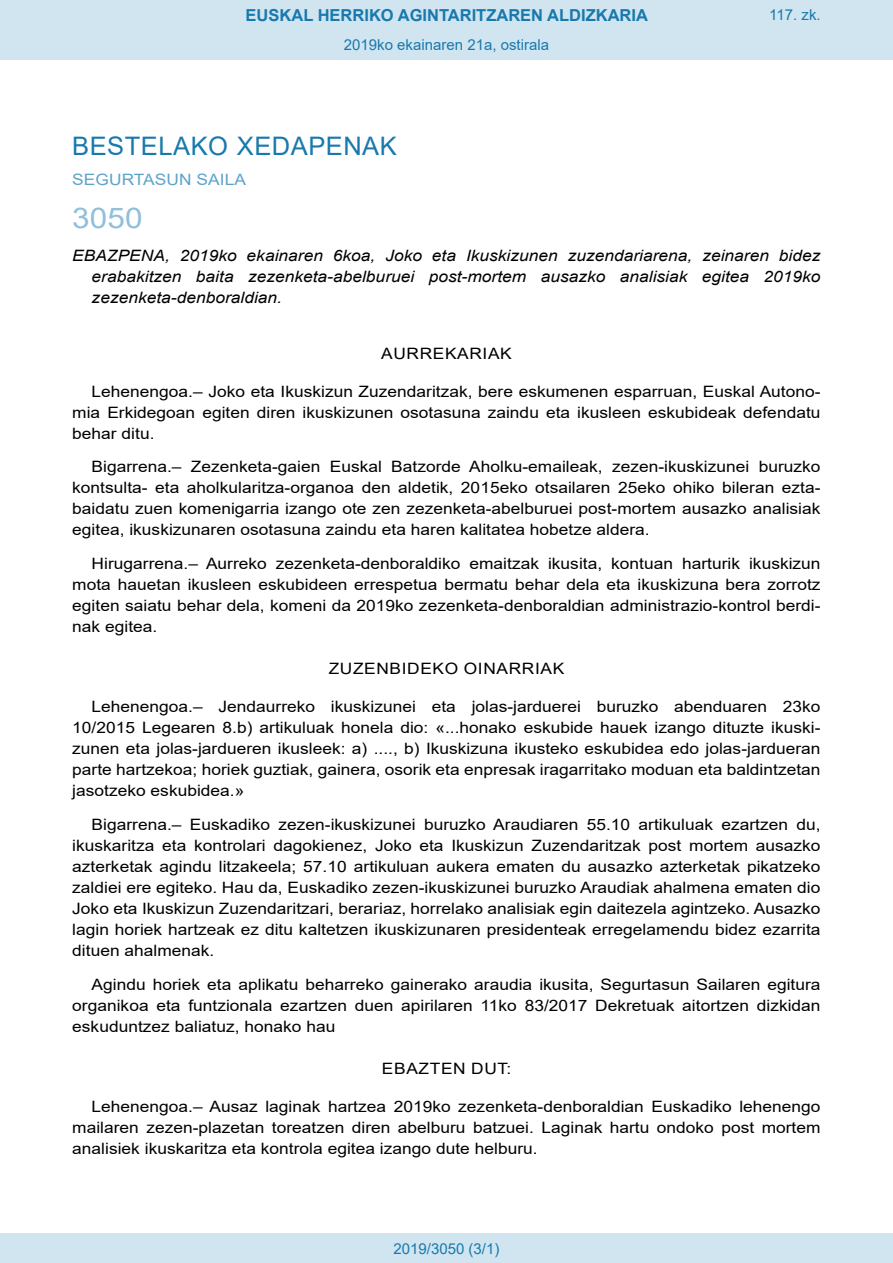
<style>
.page{position:relative;width:893px;height:1263px;background:#fff}
.page>*{position:absolute;margin:0;border:0;box-sizing:border-box;transform-origin:0 0}
.BOPVOrden{font:28.5px "Arial";color:#90c0db;scale:1.11 1}
.BOPVSeccion{font:25.5px "Arial";letter-spacing:.02em;color:#1879ad}
.t1{font:700 16.5px "Arial";color:#1879ad}
.BOPVDetalle{font:15.6px/21px "Arial";color:#000;text-align:justify;scale:1.11 1}
.BOPVTitulo{font:italic 15.6px/21px "Arial";color:#000;text-align:justify;scale:1.11 1}
.BOPVClave{font:15.6px "Arial";letter-spacing:.035em;color:#000;scale:1.11 1}
.BOPVOrganismo{font:15.6px "Arial";letter-spacing:.005em;color:#5ea4ca;scale:1.11 1}
.Paginacion_Centro{font:15px "Arial";color:#1879ad}
</style>
<div class="page">
<div style="left:0;top:0;width:893px;height:60px;background:#d0e5f0"></div>
<div style="left:0;top:1233px;width:893px;height:30px;background:#d0e5f0"></div>
<p class="t1" style="left:246px;top:3px;width:404px">EUSKAL HERRIKO AGINTARITZAREN ALDIZKARIA</p>
<p class="Paginacion_Centro" style="left:344px;top:35px;width:207px">2019ko ekainaren 21a, ostirala</p>
<p class="Paginacion_Centro" style="left:769px;top:5px;width:53px">117. zk.</p>
<p class="BOPVSeccion" style="left:72px;top:128px;width:326px">BESTELAKO XEDAPENAK</p>
<p class="BOPVOrganismo" style="left:72px;top:169px;width:158px">SEGURTASUN SAILA</p>
<p class="BOPVOrden" style="left:72px;top:198px;width:65px">3050</p>
<p class="BOPVTitulo" style="left:92px;top:246px;width:658px;text-indent:-19px">EBAZPENA, 2019ko ekainaren 6koa, Joko eta Ikuskizunen zuzendariarena, zeinaren bidez erabakitzen baita zezenketa-abelburuei post-mortem ausazko analisiak egitea 2019ko zezenketa-denboraldian.</p>
<p class="BOPVClave" style="left:381px;top:342px;width:119px">AURREKARIAK</p>
<p class="BOPVDetalle" style="left:72px;top:380px;width:676px;text-indent:19px">Lehenengoa.– Joko eta Ikuskizun Zuzendaritzak, bere eskumenen esparruan, Euskal Autono&shy;mia Erkidegoan egiten diren ikuskizunen osotasuna zaindu eta ikusleen eskubideak defendatu behar ditu.</p>
<p class="BOPVDetalle" style="left:72px;top:456px;width:676px;text-indent:19px">Bigarrena.– Zezenketa-gaien Euskal Batzorde Aholku-emaileak, zezen-ikuskizunei buruzko kontsulta- eta aholkularitza-organoa den aldetik, 2015eko otsailaren 25eko ohiko bileran ezta&shy;baidatu zuen komenigarria izango ote zen zezenketa-abelburuei post-mortem ausazko analisiak egitea, ikuskizunaren osotasuna zaindu eta haren kalitatea hobetze aldera.</p>
<p class="BOPVDetalle" style="left:72px;top:553px;width:676px;text-indent:19px">Hirugarrena.– Aurreko zezenketa-denboraldiko emaitzak ikusita, kontuan harturik ikuskizun mota hauetan ikusleen eskubideen errespetua bermatu behar dela eta ikuskizuna bera zorrotz egiten saiatu behar dela, komeni da 2019ko zezenketa-denboraldian administrazio-kontrol berdi&shy;nak egitea.</p>
<p class="BOPVClave" style="left:329px;top:658px;width:214px">ZUZENBIDEKO OINARRIAK</p>
<p class="BOPVDetalle" style="left:72px;top:696px;width:676px;text-indent:19px">Lehenengoa.– Jendaurreko ikuskizunei eta jolas-jarduerei buruzko abenduaren 23ko 10/2015 Legearen 8.b) artikuluak honela dio: «...honako eskubide hauek izango dituzte ikuski&shy;zunen eta jolas-jardueren ikusleek: a) ...., b) Ikuskizuna ikusteko eskubidea edo jolas-jardueran parte hartzekoa; horiek guztiak, gainera, osorik eta enpresak iragarritako moduan eta baldintzetan jasotzeko eskubidea.»</p>
<p class="BOPVDetalle" style="left:72px;top:814px;width:676px;text-indent:19px">Bigarrena.– Euskadiko zezen-ikuskizunei buruzko Araudiaren 55.10 artikuluak ezartzen du, ikuskaritza eta kontrolari dagokienez, Joko eta Ikuskizun Zuzendaritzak post mortem ausazko azterketak agindu litzakeela; 57.10 artikuluan aukera ematen du ausazko azterketak pikatzeko zaldiei ere egiteko. Hau da, Euskadiko zezen-ikuskizunei buruzko Araudiak ahalmena ematen dio Joko eta Ikuskizun Zuzendaritzari, berariaz, horrelako analisiak egin daitezela agintzeko. Ausazko lagin horiek hartzeak ez ditu kaltetzen ikuskizunaren presidenteak erregelamendu bidez ezarrita dituen ahalmenak.</p>
<p class="BOPVDetalle" style="left:72px;top:974px;width:676px;text-indent:19px">Agindu horiek eta aplikatu beharreko gainerako araudia ikusita, Segurtasun Sailaren egitura organikoa eta funtzionala ezartzen duen apirilaren 11ko 83/2017 Dekretuak aitortzen dizkidan eskuduntzez baliatuz, honako hau</p>
<p class="BOPVClave" style="left:382px;top:1058px;width:118px">EBAZTEN DUT:</p>
<p class="BOPVDetalle" style="left:72px;top:1096px;width:676px;text-indent:19px">Lehenengoa.– Ausaz laginak hartzea 2019ko zezenketa-denboraldian Euskadiko lehenengo mailaren zezen-plazetan toreatzen diren abelburu batzuei. Laginak hartu ondoko post mortem analisiek ikuskaritza eta kontrola egitea izango dute helburu.</p>
<p class="Paginacion_Centro" style="left:393px;top:1238px;width:107px">2019/3050 (3/1)</p>
</div>
